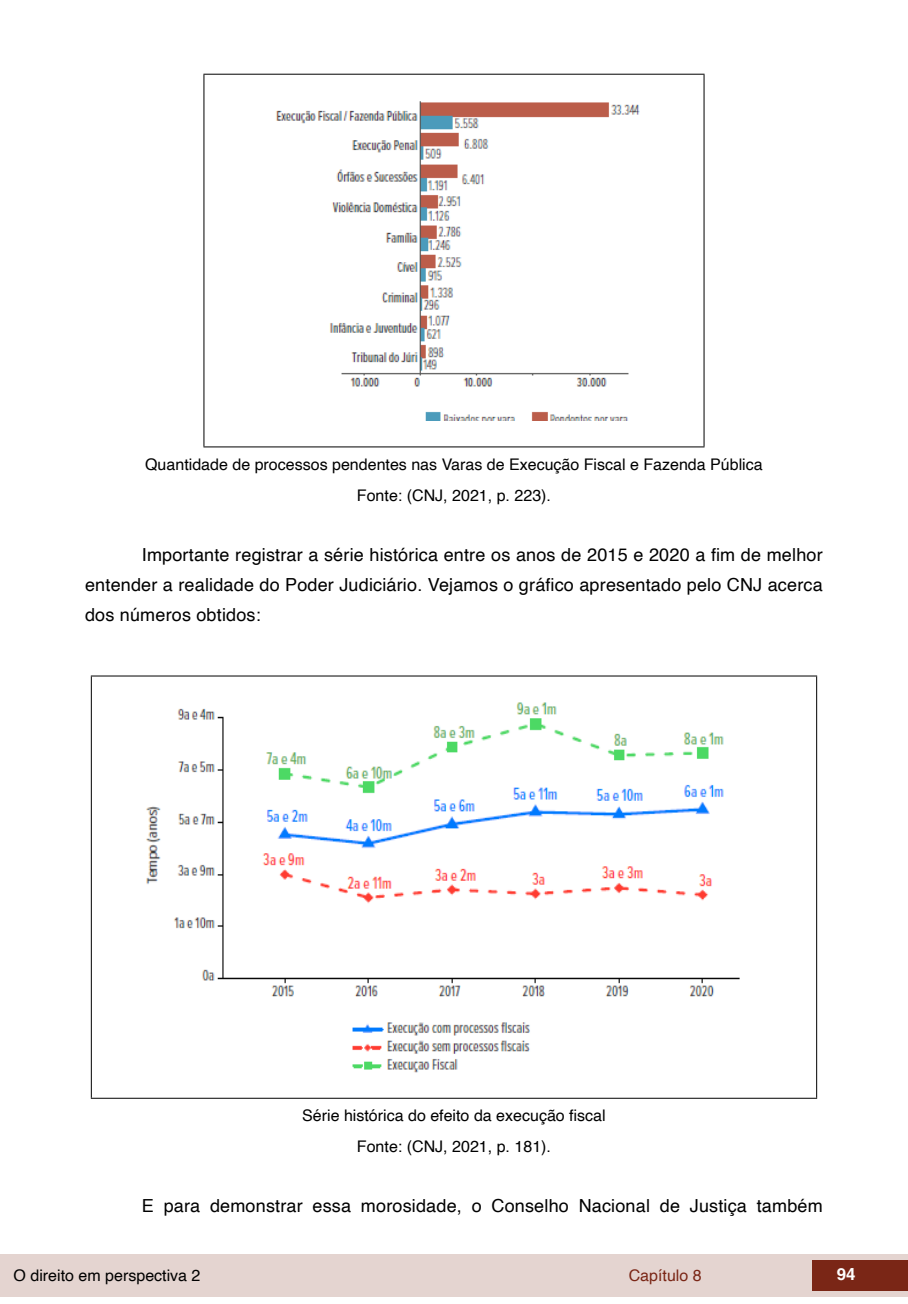
<style>
.page{position:relative;width:908px;height:1304px;background:#fff}
.page>*{position:absolute;margin:0;border:0;box-sizing:border-box;transform-origin:0 0}
.t1{font:18px/30px "Helvetica";letter-spacing:.01em;color:#000;text-align:justify}
.t2{font:700 16.8px "Helvetica";color:#fff}
.t3{font:16px/30.6px "Helvetica";color:#000;text-align:center}
.t4{font:16px "Helvetica";color:#7a2616}
</style>
<div class="page">
<div style="left:0;top:1254px;width:906px;height:43px;background:#e4d4d0"></div>
<div style="left:812px;top:1261px;width:95px;height:30px;background:#7a2616"></div>
<hr style="left:203px;top:74px;width:501px;height:1px;background:#000">
<hr style="left:203px;top:75px;width:1px;height:371px;background:#000">
<hr style="left:703px;top:75px;width:1px;height:371px;background:#000">
<hr style="left:203px;top:446px;width:501px;height:1px;background:#000">
<img style="left:275px;top:101px;width:365px;height:320px">
<hr style="left:91px;top:675px;width:725px;height:1px;background:#000">
<hr style="left:91px;top:676px;width:1px;height:422px;background:#000">
<hr style="left:815px;top:676px;width:1px;height:422px;background:#000">
<hr style="left:91px;top:1098px;width:725px;height:1px;background:#000">
<img style="left:146px;top:702px;width:594px;height:371px">
<p class="t3" style="left:145px;top:450px;width:618px">Quantidade de processos pendentes nas Varas de Execução Fiscal e Fazenda Pública<br>Fonte: (CNJ, 2021, p. 223).</p>
<p class="t1" style="left:85px;top:540px;width:738px;text-indent:57px">Importante registrar a série histórica entre os anos de 2015 e 2020 a fim de melhor entender a realidade do Poder Judiciário. Vejamos o gráfico apresentado pelo CNJ acerca dos números obtidos:</p>
<p class="t3" style="left:302px;top:1101px;width:305px">Série histórica do efeito da execução fiscal<br>Fonte: (CNJ, 2021, p. 181).</p>
<p class="t1" style="left:142px;top:1191px;width:682px">E para demonstrar essa morosidade, o Conselho Nacional de Justiça também</p>
<p class="t3" style="left:14px;top:1260px;width:188px">O direito em perspectiva 2</p>
<p class="t4" style="left:628px;top:1263px;width:74px">Capítulo 8</p>
<p class="t2" style="left:836px;top:1264px;width:20px">94</p>
</div>
